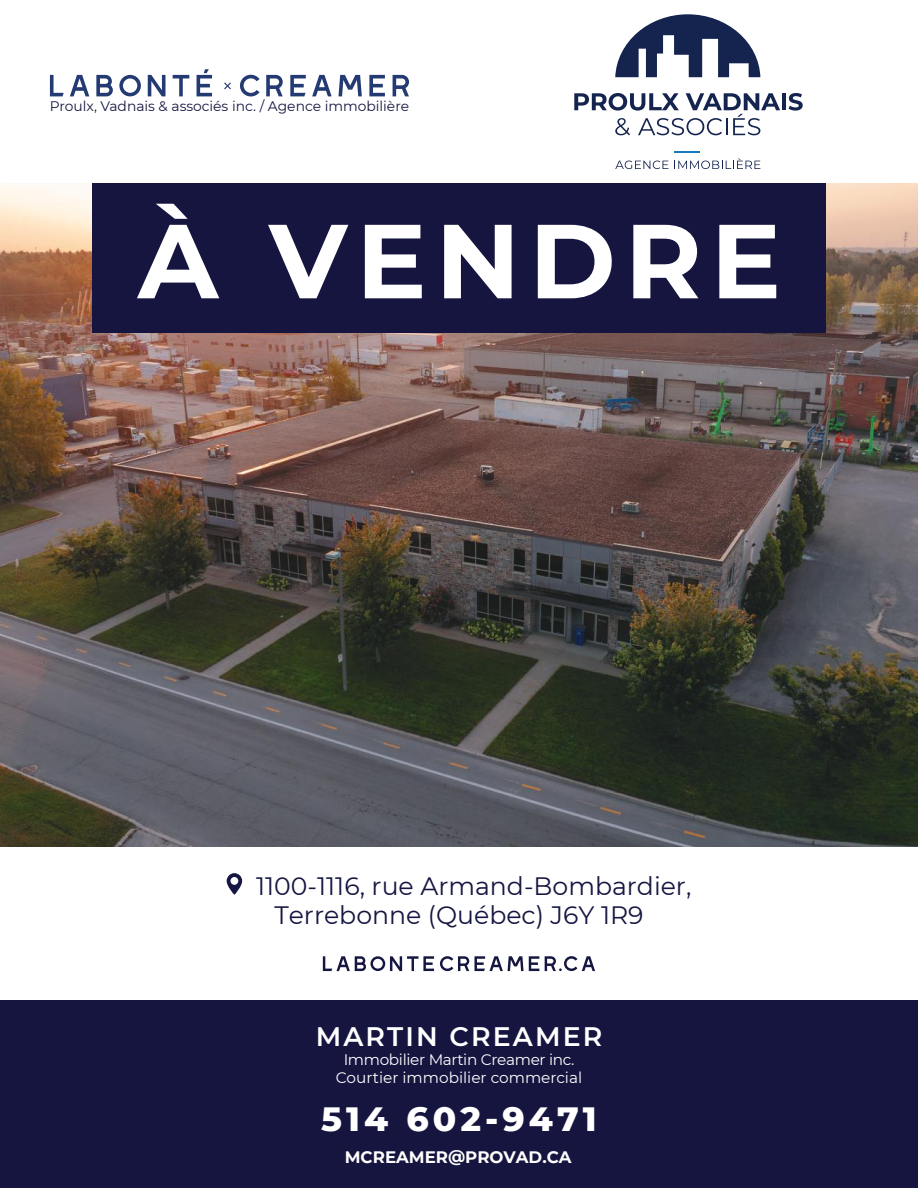
<style>
.page{position:relative;width:918px;height:1188px;background:#fff}
.page>*{position:absolute;margin:0;border:0;box-sizing:border-box;transform-origin:0 0}
.t1{font:700 105px "Montserrat";letter-spacing:.085em;color:#fff}
.t2{font:800 34.35px "Montserrat";letter-spacing:.12em;color:#fff}
.t3{font:600 26.7px "Montserrat";letter-spacing:.08em;color:#fff}
.t4{font:25.2px "Montserrat";color:#151641}
.t5{font:700 16.65px "Montserrat";color:#fff}
.t6{font:15.3px "Montserrat";letter-spacing:-.015em;color:#fff}
.t7{font:13.8px "Montserrat";color:#151640}
</style>
<div class="page">
<div style="left:0;top:1000px;width:918px;height:188px;background:#151540"></div>
<img style="left:0;top:183px;width:918px;height:664px">
<div style="left:92px;top:183px;width:734px;height:150px;background:#151540"></div>
<svg style="left:227px;top:873px;width:15px;height:22px"></svg>
<svg style="left:323px;top:956px;width:111px;height:15px"></svg>
<svg style="left:440px;top:956px;width:29px;height:15px"></svg>
<svg style="left:475px;top:956px;width:64px;height:15px"></svg>
<svg style="left:545px;top:956px;width:50px;height:15px"></svg>
<svg style="left:240px;top:75px;width:20px;height:21px"></svg>
<svg style="left:266px;top:75px;width:17px;height:21px"></svg>
<svg style="left:290px;top:75px;width:16px;height:21px"></svg>
<svg style="left:369px;top:75px;width:16px;height:21px"></svg>
<svg style="left:312px;top:75px;width:20px;height:21px"></svg>
<svg style="left:338px;top:75px;width:24px;height:21px"></svg>
<svg style="left:393px;top:75px;width:16px;height:21px"></svg>
<svg style="left:50px;top:75px;width:14px;height:21px"></svg>
<svg style="left:70px;top:75px;width:19px;height:21px"></svg>
<svg style="left:96px;top:75px;width:17px;height:21px"></svg>
<svg style="left:119px;top:75px;width:22px;height:21px"></svg>
<svg style="left:148px;top:75px;width:17px;height:21px"></svg>
<svg style="left:173px;top:75px;width:16px;height:21px"></svg>
<svg style="left:197px;top:69px;width:15px;height:27px"></svg>
<svg style="left:224px;top:82px;width:7px;height:7px"></svg>
<svg style="left:615px;top:161px;width:53px;height:8px"></svg>
<svg style="left:674px;top:158px;width:86px;height:11px"></svg>
<hr style="left:674px;top:151px;width:26px;height:2px;background:#1779bc">
<svg style="left:615px;top:14px;width:145px;height:63px"></svg>
<hr style="left:782px;top:93px;width:4px;height:17px;background:#14244f">
<svg style="left:789px;top:93px;width:14px;height:18px"></svg>
<svg style="left:574px;top:93px;width:206px;height:42px"></svg>
<p class="t7" style="left:50px;top:96px;width:361px">Proulx, Vadnais &amp; associés inc. / Agence immobilière</p>
<h1 class="t1" style="left:138px;top:185px;width:645px">À VENDRE</h1>
<p class="t4" style="left:256px;top:868px;width:437px">1100-1116, rue Armand-Bombardier,</p>
<p class="t4" style="left:274px;top:897px;width:371px">Terrebonne (Québec) J6Y 1R9</p>
<p class="t3" style="left:316px;top:1018px;width:288px">MARTIN CREAMER</p>
<p class="t6" style="left:336px;top:1068px;width:248px">Courtier immobilier commercial</p>
<p class="t6" style="left:344px;top:1049px;width:232px">Immobilier Martin Creamer inc.</p>
<h2 class="t2" style="left:321px;top:1093px;width:277px">514 602-9471</h2>
<p class="t5" style="left:345px;top:1145px;width:228px">MCREAMER@PROVAD.CA</p>
</div>
